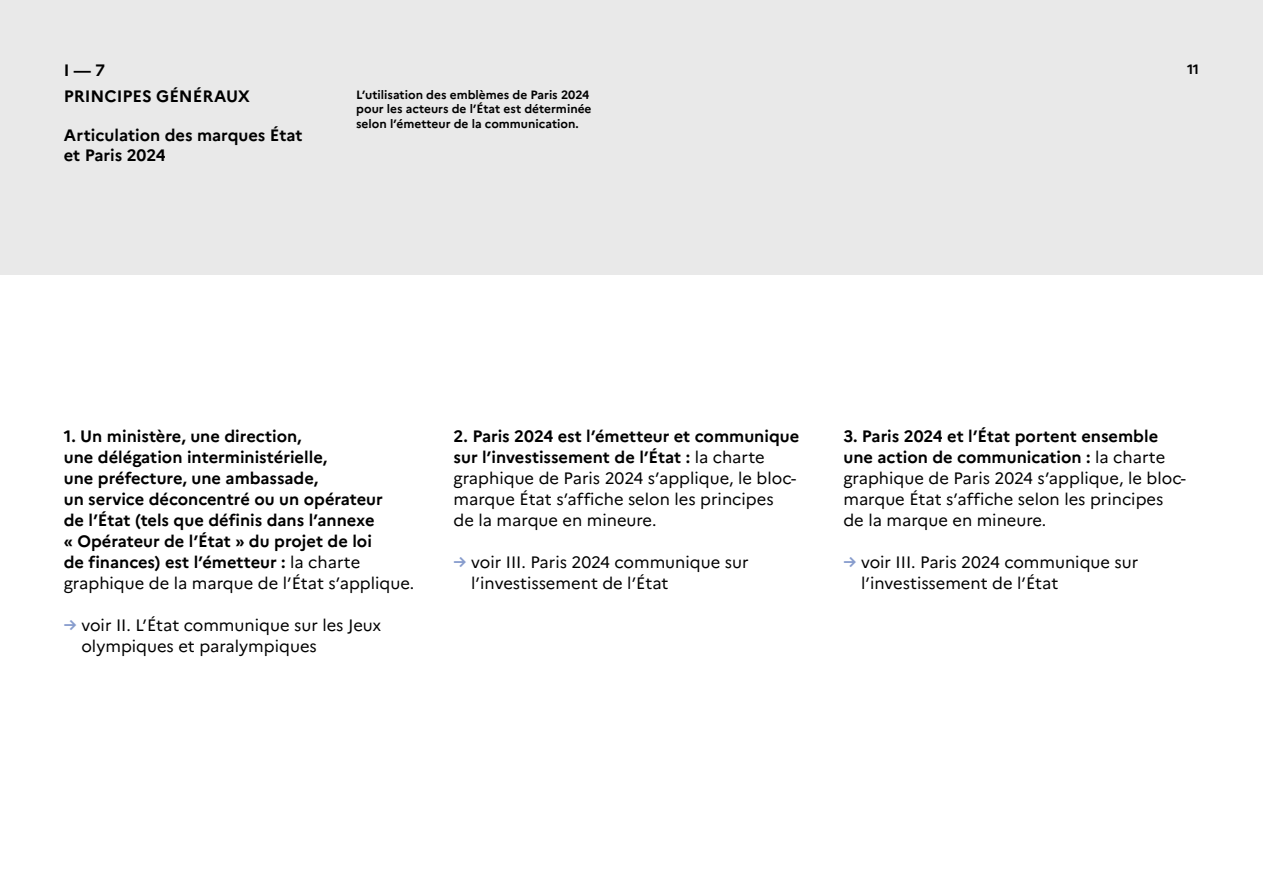
<style>
.page{position:relative;width:1263px;height:893px;background:#fff}
.page>*{position:absolute;margin:0;border:0;box-sizing:border-box;transform-origin:0 0}
.t1{font:16.5px/21px "Marianne";color:#000}
.t2{font:700 16.5px/21px "Marianne";color:#000}
.t3{font:700 13.5px "Marianne";color:#000}
.t4{font:700 12px/14.4px "Marianne";color:#000}
.s1{font-weight:400}
.s2{font-weight:700;color:#879ccd}
.s3{font-weight:700}
</style>
<div class="page">
<div style="left:0;top:0;width:1263px;height:275px;background:#e9e9e9"></div>
<p class="t2" style="left:64px;top:60px;width:43px">I — 7</p>
<p class="t3" style="left:1187px;top:61px;width:14px">11</p>
<p class="t2" style="left:64px;top:85px;width:188px">PRINCIPES GÉNÉRAUX</p>
<p class="t2" style="left:64px;top:125px;width:240px;line-height:19.8px">Articulation des marques État et Paris 2024</p>
<p class="t4" style="left:356px;top:87px;width:237px">L’utilisation des emblèmes de Paris 2024 pour les acteurs de l’État est déterminée selon l’émetteur de la communication.</p>
<p class="t2" style="left:64px;top:426px;width:239px">1. Un ministère, une direction,</p>
<p class="t2" style="left:64px;top:447px;width:265px">une délégation interministérielle,</p>
<p class="t2" style="left:64px;top:468px;width:352px">une préfecture, une ambassade,<br>un service déconcentré ou un opérateur<br>de l’État (tels que définis dans l’annexe<br>« Opérateur de l’État » du projet de loi<br>de finances) est l’émetteur : <span class="s1">la charte graphique de la marque de l’État s’applique.</span></p>
<p class="t1" style="left:81px;top:615px;width:301px;text-indent:-18px"><span class="s2">→</span> voir II. L’État communique sur les Jeux olympiques et paralympiques</p>
<p class="t1" style="left:454px;top:426px;width:347px"><span class="s3">2. Paris 2024 est l’émetteur et communique sur l’investissement de l’État :</span> la charte graphique de Paris 2024 s’applique, le bloc&shy;marque État s’affiche selon les principes</p>
<p class="t1" style="left:454px;top:510px;width:204px">de la marque en mineure.</p>
<p class="t1" style="left:471px;top:552px;width:279px;text-indent:-18px"><span class="s2">→</span> voir III. Paris 2024 communique sur l’investissement de l’État</p>
<p class="t1" style="left:843px;top:426px;width:344px"><span class="s3">3. Paris 2024 et l’État portent ensemble une action de communication :</span> la charte graphique de Paris 2024 s’applique, le bloc&shy;marque État s’affiche selon les principes de la marque en mineure.</p>
<p class="t1" style="left:861px;top:552px;width:279px;text-indent:-18px"><span class="s2">→</span> voir III. Paris 2024 communique sur l’investissement de l’État</p>
</div>
